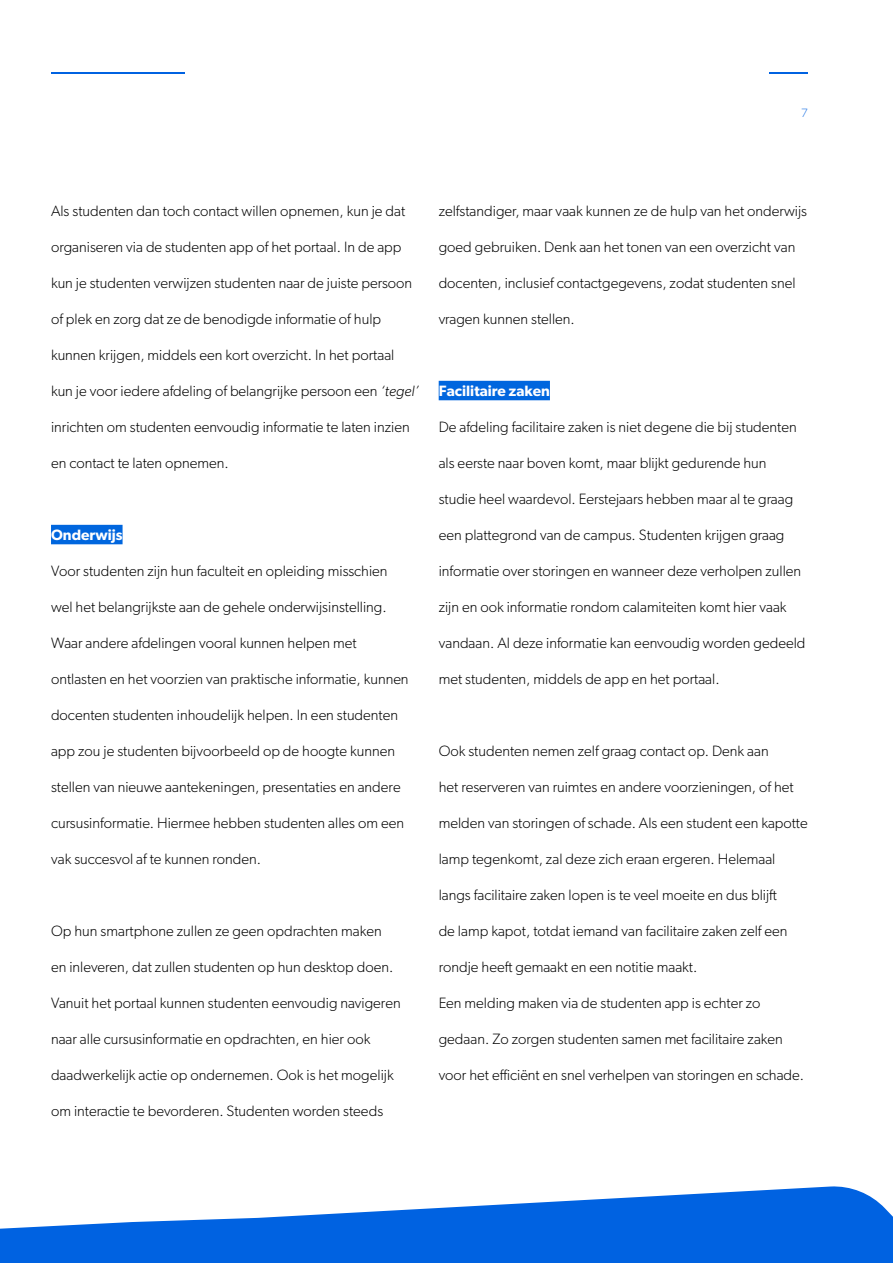
<style>
.page{position:relative;width:893px;height:1263px;background:#fff}
.page>*{position:absolute;margin:0;border:0;box-sizing:border-box;transform-origin:0 0}
.t1{font:300 15px "Gibson";color:#000}
.t2{font:600 15px "Gibson";color:#fff}
.t3{font:100 12px "Gibson";color:#0062e1}
.s1{font-style:italic}
</style>
<div class="page">
<hr style="left:51px;top:72px;width:134px;height:2px;background:#0062e1">
<hr style="left:770px;top:72px;width:38px;height:2px;background:#0062e1">
<div style="left:51px;top:525px;width:72px;height:19px;background:#0066de"></div>
<div style="left:439px;top:381px;width:111px;height:19px;background:#0066de"></div>
<svg style="left:0;top:1186px;width:893px;height:77px;fill:#0062e1"></svg>
<p class="t3" style="left:801px;top:106px;width:8px">7</p>
<p class="t1" style="left:51px;top:202px;width:356px">Als studenten dan toch contact willen opnemen, kun je dat</p>
<p class="t1" style="left:51px;top:238px;width:352px">organiseren via de studenten app of het portaal. In de app</p>
<p class="t1" style="left:51px;top:274px;width:363px">kun je studenten verwijzen studenten naar de juiste persoon</p>
<p class="t1" style="left:51px;top:310px;width:332px">of plek en zorg dat ze de benodigde informatie of hulp</p>
<p class="t1" style="left:51px;top:346px;width:345px">kunnen krijgen, middels een kort overzicht. In het portaal</p>
<p class="t1" style="left:51px;top:382px;width:369px">kun je voor iedere afdeling of belangrijke persoon een <span class="s1">‘tegel’</span></p>
<p class="t1" style="left:51px;top:418px;width:360px">inrichten om studenten eenvoudig informatie te laten inzien</p>
<p class="t1" style="left:51px;top:454px;width:179px">en contact te laten opnemen.</p>
<p class="t2" style="left:51px;top:526px;width:73px">Onderwijs</p>
<p class="t1" style="left:51px;top:562px;width:338px">Voor studenten zijn hun faculteit en opleiding misschien</p>
<p class="t1" style="left:51px;top:598px;width:337px">wel het belangrijkste aan de gehele onderwijsinstelling.</p>
<p class="t1" style="left:51px;top:634px;width:307px">Waar andere afdelingen vooral kunnen helpen met</p>
<p class="t1" style="left:51px;top:670px;width:359px">ontlasten en het voorzien van praktische informatie, kunnen</p>
<p class="t1" style="left:51px;top:706px;width:349px">docenten studenten inhoudelijk helpen. In een studenten</p>
<p class="t1" style="left:51px;top:742px;width:345px">app zou je studenten bijvoorbeeld op de hoogte kunnen</p>
<p class="t1" style="left:51px;top:778px;width:351px">stellen van nieuwe aantekeningen, presentaties en andere</p>
<p class="t1" style="left:51px;top:814px;width:355px">cursusinformatie. Hiermee hebben studenten alles om een</p>
<p class="t1" style="left:51px;top:850px;width:212px">vak succesvol af te kunnen ronden.</p>
<p class="t1" style="left:51px;top:922px;width:332px">Op hun smartphone zullen ze geen opdrachten maken</p>
<p class="t1" style="left:51px;top:958px;width:344px">en inleveren, dat zullen studenten op hun desktop doen.</p>
<p class="t1" style="left:51px;top:994px;width:351px">Vanuit het portaal kunnen studenten eenvoudig navigeren</p>
<p class="t1" style="left:51px;top:1030px;width:321px">naar alle cursusinformatie en opdrachten, en hier ook</p>
<p class="t1" style="left:51px;top:1066px;width:344px">daadwerkelijk actie op ondernemen. Ook is het mogelijk</p>
<p class="t1" style="left:51px;top:1102px;width:334px">om interactie te bevorderen. Studenten worden steeds</p>
<p class="t1" style="left:439px;top:202px;width:370px">zelfstandiger, maar vaak kunnen ze de hulp van het onderwijs</p>
<p class="t1" style="left:439px;top:238px;width:358px">goed gebruiken. Denk aan het tonen van een overzicht van</p>
<p class="t1" style="left:439px;top:274px;width:358px">docenten, inclusief contactgegevens, zodat studenten snel</p>
<p class="t1" style="left:439px;top:310px;width:138px">vragen kunnen stellen.</p>
<p class="t2" style="left:439px;top:382px;width:113px">Facilitaire zaken</p>
<p class="t1" style="left:439px;top:418px;width:360px">De afdeling facilitaire zaken is niet degene die bij studenten</p>
<p class="t1" style="left:439px;top:454px;width:329px">als eerste naar boven komt, maar blijkt gedurende hun</p>
<p class="t1" style="left:439px;top:490px;width:356px">studie heel waardevol. Eerstejaars hebben maar al te graag</p>
<p class="t1" style="left:439px;top:526px;width:347px">een plattegrond van de campus. Studenten krijgen graag</p>
<p class="t1" style="left:439px;top:562px;width:364px">informatie over storingen en wanneer deze verholpen zullen</p>
<p class="t1" style="left:439px;top:598px;width:349px">zijn en ook informatie rondom calamiteiten komt hier vaak</p>
<p class="t1" style="left:439px;top:634px;width:368px">vandaan. Al deze informatie kan eenvoudig worden gedeeld</p>
<p class="t1" style="left:439px;top:670px;width:282px">met studenten, middels de app en het portaal.</p>
<p class="t1" style="left:439px;top:742px;width:332px">Ook studenten nemen zelf graag contact op. Denk aan</p>
<p class="t1" style="left:439px;top:778px;width:357px">het reserveren van ruimtes en andere voorzieningen, of het</p>
<p class="t1" style="left:439px;top:814px;width:371px">melden van storingen of schade. Als een student een kapotte</p>
<p class="t1" style="left:439px;top:850px;width:338px">lamp tegenkomt, zal deze zich eraan ergeren. Helemaal</p>
<p class="t1" style="left:439px;top:886px;width:340px">langs facilitaire zaken lopen is te veel moeite en dus blijft</p>
<p class="t1" style="left:439px;top:922px;width:350px">de lamp kapot, totdat iemand van facilitaire zaken zelf een</p>
<p class="t1" style="left:439px;top:958px;width:260px">rondje heeft gemaakt en een notitie maakt.</p>
<p class="t1" style="left:439px;top:994px;width:323px">Een melding maken via de studenten app is echter zo</p>
<p class="t1" style="left:439px;top:1030px;width:346px">gedaan. Zo zorgen studenten samen met facilitaire zaken</p>
<p class="t1" style="left:439px;top:1066px;width:367px">voor het efficiënt en snel verhelpen van storingen en schade.</p>
</div>
